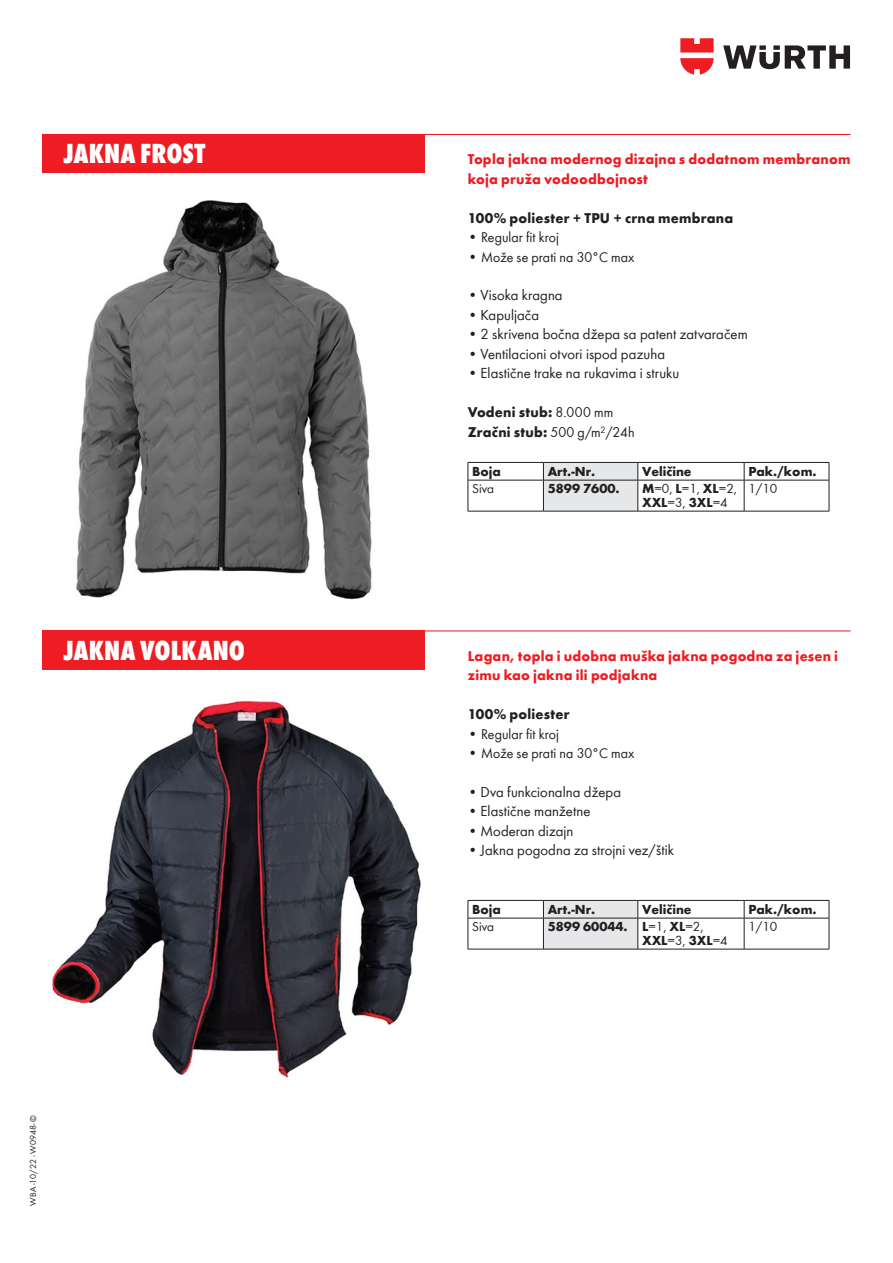
<style>
.page{position:relative;width:893px;height:1263px;background:#fff}
.page>*{position:absolute;margin:0;border:0;box-sizing:border-box;transform-origin:0 0}
._19pt_sfett_Headline{font:800 condensed 28.5px "Wuerth";color:#fff}
._10_13pt_Book{font:15px "Wuerth";letter-spacing:.005em;color:#231f20}
._10_13pt_Bold{font:700 14.7px/19.5px "Wuerth";letter-spacing:.015em;color:#ee1d23}
._10_13pt_Bold-2{font:700 14.7px "Wuerth";letter-spacing:.015em;color:#231f20}
._10_13pt_Bold-3{font:14.7px "Wuerth";letter-spacing:.005em;color:#231f20}
._09_09pt_Tabellen__3{font:700 13.5px "Wuerth";color:#231f20}
._09_09pt_Tabellen__3-2{font:13.5px/13.5px "Wuerth";color:#231f20}
._09_4_5mm_Book{font:9px "Wuerth";color:#231f20}
.s1{font-size:15px}
.s2{font-weight:400}
.s3{font-weight:700}
</style>
<div class="page">
<svg style="left:723px;top:45px;width:127px;height:24px"></svg>
<svg style="left:680px;top:38px;width:34px;height:37px"></svg>
<hr style="left:43px;top:134px;width:807px;height:1px;background:#ee1d23">
<div style="left:43px;top:134px;width:382px;height:38px;background:#ee1d23"></div>
<div style="left:543px;top:463px;width:96px;height:48px;background:#e6e7e9"></div>
<svg style="left:744px;top:463px;width:1px;height:17px"></svg>
<hr style="left:468px;top:480px;width:75px;height:1px;background:#231f20">
<hr style="left:543px;top:480px;width:95px;height:1px;background:#231f20">
<hr style="left:543px;top:480px;width:1px;height:31px;background:#231f20">
<hr style="left:638px;top:480px;width:106px;height:1px;background:#231f20">
<hr style="left:638px;top:480px;width:1px;height:31px;background:#231f20">
<hr style="left:744px;top:480px;width:85px;height:1px;background:#231f20">
<hr style="left:744px;top:480px;width:1px;height:31px;background:#231f20">
<hr style="left:468px;top:462px;width:75px;height:1px;background:#231f20">
<svg style="left:468px;top:463px;width:1px;height:17px"></svg>
<hr style="left:543px;top:462px;width:95px;height:1px;background:#231f20">
<hr style="left:638px;top:462px;width:106px;height:1px;background:#231f20">
<hr style="left:744px;top:462px;width:85px;height:1px;background:#231f20">
<svg style="left:829px;top:463px;width:1px;height:17px"></svg>
<hr style="left:468px;top:480px;width:1px;height:31px;background:#231f20">
<hr style="left:829px;top:480px;width:1px;height:31px;background:#231f20">
<hr style="left:468px;top:511px;width:75px;height:1px;background:#231f20">
<hr style="left:543px;top:511px;width:95px;height:1px;background:#231f20">
<hr style="left:638px;top:511px;width:106px;height:1px;background:#231f20">
<hr style="left:744px;top:511px;width:85px;height:1px;background:#231f20">
<img style="left:76px;top:200px;width:296px;height:400px">
<hr style="left:43px;top:630px;width:807px;height:1px;background:#ee1d23">
<div style="left:43px;top:630px;width:382px;height:40px;background:#ee1d23"></div>
<div style="left:543px;top:901px;width:96px;height:48px;background:#e6e7e9"></div>
<svg style="left:744px;top:901px;width:1px;height:17px"></svg>
<hr style="left:468px;top:918px;width:75px;height:1px;background:#231f20">
<hr style="left:543px;top:918px;width:95px;height:1px;background:#231f20">
<hr style="left:543px;top:918px;width:1px;height:31px;background:#231f20">
<hr style="left:638px;top:918px;width:106px;height:1px;background:#231f20">
<hr style="left:638px;top:918px;width:1px;height:31px;background:#231f20">
<hr style="left:744px;top:918px;width:85px;height:1px;background:#231f20">
<hr style="left:744px;top:918px;width:1px;height:31px;background:#231f20">
<hr style="left:468px;top:900px;width:75px;height:1px;background:#231f20">
<svg style="left:468px;top:900px;width:1px;height:18px"></svg>
<hr style="left:543px;top:900px;width:95px;height:1px;background:#231f20">
<hr style="left:638px;top:900px;width:106px;height:1px;background:#231f20">
<hr style="left:744px;top:900px;width:85px;height:1px;background:#231f20">
<svg style="left:829px;top:900px;width:1px;height:18px"></svg>
<hr style="left:468px;top:918px;width:1px;height:31px;background:#231f20">
<hr style="left:829px;top:918px;width:1px;height:31px;background:#231f20">
<hr style="left:468px;top:949px;width:75px;height:1px;background:#231f20">
<hr style="left:543px;top:949px;width:95px;height:1px;background:#231f20">
<hr style="left:638px;top:949px;width:106px;height:1px;background:#231f20">
<hr style="left:744px;top:949px;width:85px;height:1px;background:#231f20">
<img style="left:52px;top:700px;width:369px;height:378px">
<p class="_19pt_sfett_Headline" style="left:64px;top:133px;width:143px">JAKNA FROST</p>
<p class="_10_13pt_Bold" style="left:468px;top:149px;width:384px">Topla jakna modernog dizajna s dodatnom membranom koja pruža vodoodbojnost</p>
<p class="_10_13pt_Bold-2" style="left:468px;top:207px;width:267px">100% poliester + TPU + crna membrana</p>
<p class="_10_13pt_Bold-3" style="left:468px;top:227px;width:93px"><span class="s1">•</span> Regular fit kroj</p>
<p class="_10_13pt_Bold-3" style="left:468px;top:247px;width:168px"><span class="s1">•</span> Može se prati na 30°C max</p>
<p class="_10_13pt_Book" style="left:468px;top:285px;width:96px">• Visoka kragna</p>
<p class="_10_13pt_Book" style="left:468px;top:304px;width:73px">• Kapuljača</p>
<p class="_10_13pt_Book" style="left:468px;top:324px;width:282px">• 2 skrivena bočna džepa sa patent zatvaračem</p>
<p class="_10_13pt_Book" style="left:468px;top:343px;width:199px">• Ventilacioni otvori ispod pazuha</p>
<p class="_10_13pt_Book" style="left:468px;top:363px;width:213px">• Elastične trake na rukavima i struku</p>
<p class="_10_13pt_Bold-2" style="left:468px;top:401px;width:147px">Vodeni stub: <span class="s2">8.000 mm</span></p>
<p class="_10_13pt_Bold-2" style="left:468px;top:421px;width:168px">Zračni stub: <span class="s2">500 g/m</span><sup>2</sup><span class="s2">/24h</span></p>
<p class="_09_09pt_Tabellen__3" style="left:472px;top:461px;width:30px">Boja</p>
<p class="_09_09pt_Tabellen__3" style="left:548px;top:461px;width:49px">Art.-Nr.</p>
<p class="_09_09pt_Tabellen__3" style="left:642px;top:461px;width:51px">Veličine</p>
<p class="_09_09pt_Tabellen__3" style="left:748px;top:461px;width:70px">Pak./kom.</p>
<p class="_09_09pt_Tabellen__3-2" style="left:472px;top:481px;width:23px">Siva</p>
<p class="_09_09pt_Tabellen__3" style="left:548px;top:479px;width:73px">5899 7600.</p>
<p class="_09_09pt_Tabellen__3-2" style="left:642px;top:481px;width:96px"><span class="s3">M</span>=0, <span class="s3">L</span>=1, <span class="s3">XL</span>=2,<br><span class="s3">XXL</span>=3, <span class="s3">3XL</span>=4</p>
<p class="_09_09pt_Tabellen__3-2" style="left:748px;top:481px;width:30px">1/10</p>
<p class="_19pt_sfett_Headline" style="left:64px;top:630px;width:183px">JAKNA VOLKANO</p>
<p class="_10_13pt_Bold" style="left:468px;top:645px;width:372px">Lagan, topla i udobna muška jakna pogodna za jesen i zimu kao jakna ili podjakna</p>
<p class="_10_13pt_Bold-2" style="left:468px;top:704px;width:103px">100% poliester</p>
<p class="_10_13pt_Bold-3" style="left:468px;top:724px;width:93px"><span class="s1">•</span> Regular fit kroj</p>
<p class="_10_13pt_Bold-3" style="left:468px;top:743px;width:168px"><span class="s1">•</span> Može se prati na 30°C max</p>
<p class="_10_13pt_Book" style="left:468px;top:781px;width:155px">• Dva funkcionalna džepa</p>
<p class="_10_13pt_Book" style="left:468px;top:801px;width:124px">• Elastične manžetne</p>
<p class="_10_13pt_Book" style="left:468px;top:820px;width:107px">• Moderan dizajn</p>
<p class="_10_13pt_Book" style="left:468px;top:840px;width:208px">• Jakna pogodna za strojni vez/štik</p>
<p class="_09_09pt_Tabellen__3" style="left:472px;top:899px;width:30px">Boja</p>
<p class="_09_09pt_Tabellen__3" style="left:548px;top:899px;width:49px">Art.-Nr.</p>
<p class="_09_09pt_Tabellen__3" style="left:642px;top:899px;width:51px">Veličine</p>
<p class="_09_09pt_Tabellen__3" style="left:748px;top:899px;width:70px">Pak./kom.</p>
<p class="_09_09pt_Tabellen__3-2" style="left:472px;top:919px;width:23px">Siva</p>
<p class="_09_09pt_Tabellen__3" style="left:548px;top:917px;width:82px">5899 60044.</p>
<p class="_09_09pt_Tabellen__3-2" style="left:642px;top:919px;width:87px"><span class="s3">L</span>=1, <span class="s3">XL</span>=2,<br><span class="s3">XXL</span>=3, <span class="s3">3XL</span>=4</p>
<p class="_09_09pt_Tabellen__3-2" style="left:748px;top:919px;width:30px">1/10</p>
<p class="_09_4_5mm_Book" style="left:27px;top:1205px;width:92px;rotate:-90deg">WBA -10/22 - W0948- ©</p>
</div>
